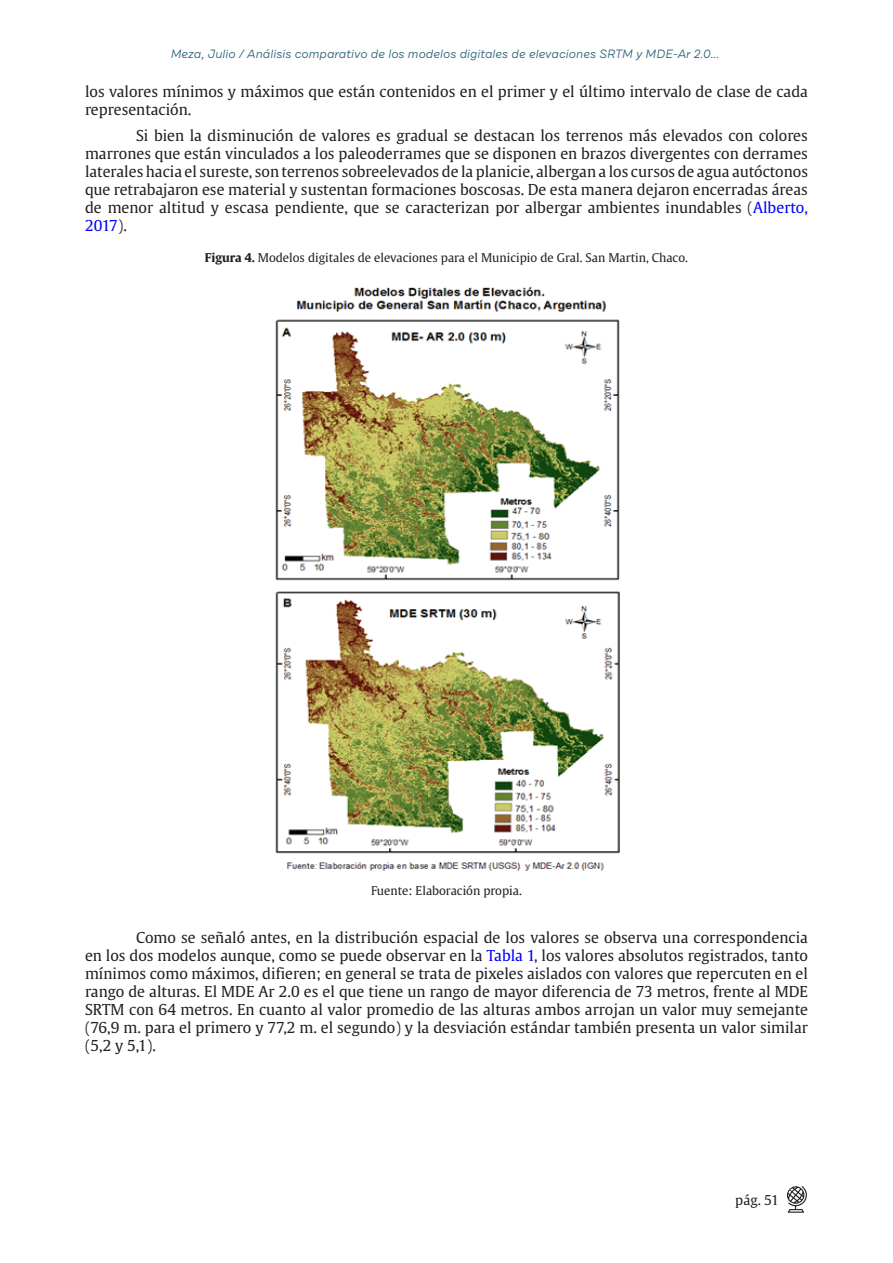
<style>
.page{position:relative;width:893px;height:1263px;background:#fff}
.page>*{position:absolute;margin:0;border:0;box-sizing:border-box;transform-origin:0 0}
.Parrafo{font:15px/18px "Gulliver";color:#231f20;text-align:justify}
.t1{font:13.5px "Gulliver";color:#231f20}
.Epigrafe{font:12px "Gulliver";color:#231f20}
.t2{font:italic 12px "Draft B";color:#30667b}
.s1{color:#00f}
.s2{font-weight:700}
</style>
<div class="page">
<svg style="left:787px;top:1186px;width:20px;height:27px"></svg>
<img style="left:275px;top:286px;width:345px;height:585px">
<p class="t2" style="left:171px;top:46px;width:550px">Meza, Julio / Análisis comparativo de los modelos digitales de elevaciones SRTM y MDE-Ar 2.0...</p>
<p class="Parrafo" style="left:85px;top:82px;width:724px">los valores mínimos y máximos que están contenidos en el primer y el último intervalo de clase de cada representación.</p>
<p class="Parrafo" style="left:85px;top:127px;width:724px;text-indent:51px">Si bien la disminución de valores es gradual se destacan los terrenos más elevados con colores marrones que están vinculados a los paleoderrames que se disponen en brazos divergentes con derrames laterales hacia el sureste, son terrenos sobreelevados de la planicie, albergan a los cursos de agua autóctonos que retrabajaron ese material y sustentan formaciones boscosas. De esta manera dejaron encerradas áreas de menor altitud y escasa pendiente, que se caracterizan por albergar ambientes inundables (<span class="s1">Alberto, 2017</span>).</p>
<p class="Epigrafe" style="left:205px;top:250px;width:485px"><span class="s2">Figura 4.</span> Modelos digitales de elevaciones para el Municipio de Gral. San Martin, Chaco.</p>
<p class="Epigrafe" style="left:371px;top:883px;width:152px">Fuente: Elaboración propia.</p>
<p class="Parrafo" style="left:85px;top:929px;width:724px;text-indent:51px">Como se señaló antes, en la distribución espacial de los valores se observa una correspondencia en los dos modelos aunque, como se puede observar en la <span class="s1">Tabla 1</span>, los valores absolutos registrados, tanto mínimos como máximos, difieren; en general se trata de pixeles aislados con valores que repercuten en el rango de alturas. El MDE Ar 2.0 es el que tiene un rango de mayor diferencia de 73 metros, frente al MDE SRTM con 64 metros. En cuanto al valor promedio de las alturas ambos arrojan un valor muy semejante (76,9 m. para el primero y 77,2 m. el segundo) y la desviación estándar también presenta un valor similar (5,2 y 5,1).</p>
<p class="t1" style="left:735px;top:1191px;width:45px">pág. 51</p>
</div>
